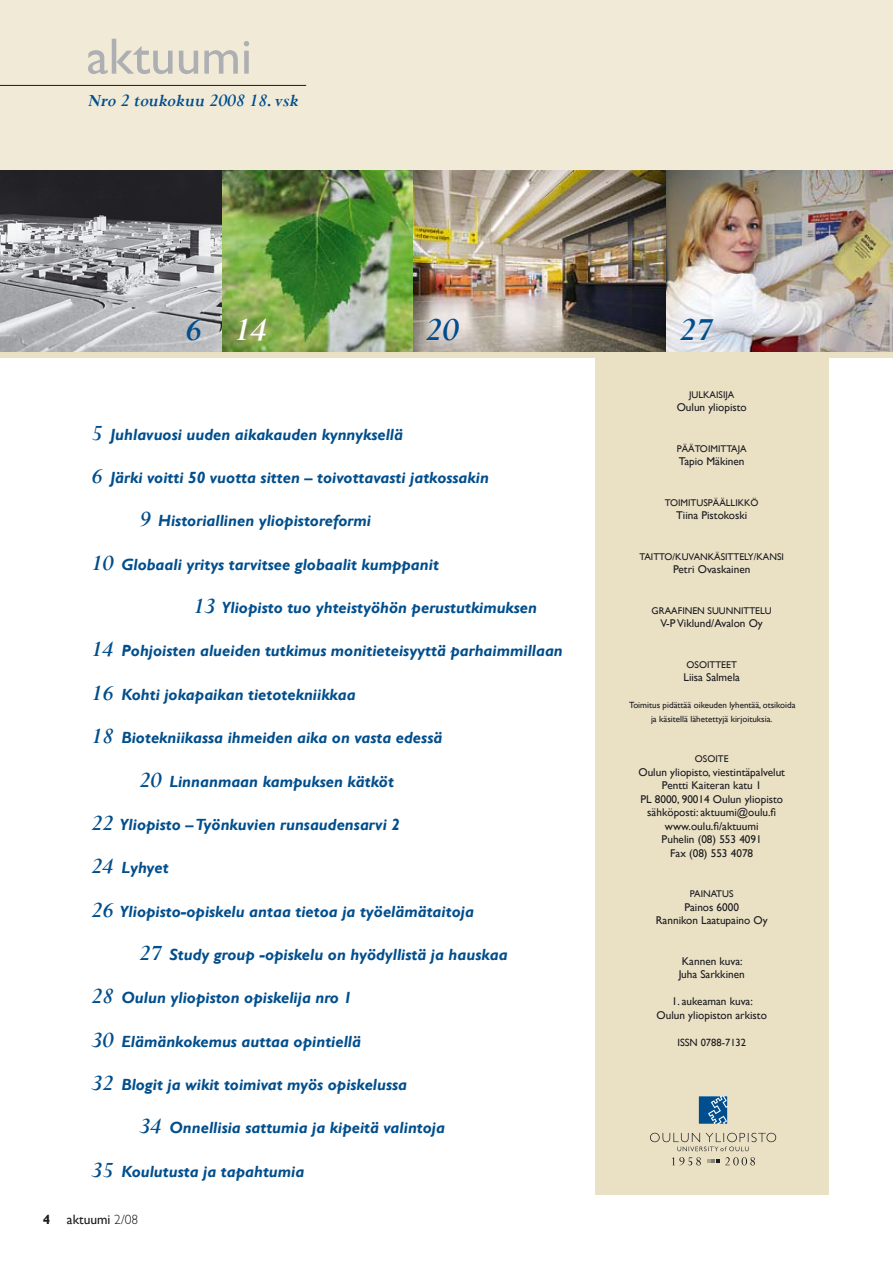
<style>
.page{position:relative;width:893px;height:1263px;background:#fff}
.page>*{position:absolute;margin:0;border:0;box-sizing:border-box;transform-origin:0 0}
.t1{font:51.3px "Gill Sans";color:#adafb2}
.t2{font:italic 700 36px "Perpetua";color:#004e8d}
.t3{font:italic 700 36px "Perpetua";color:#fff}
.t4{font:italic 700 19.5px "Perpetua";color:#004e8d}
.t5{font:italic 700 16.2px "Gill Sans";color:#004e8d}
.t6{font:13.5px "Gill Sans";color:#1b1b1f}
.t7{font:11.25px/13.5px "Gill Sans";color:#1b1b1f;text-align:center}
.t8{font:10.5px "Gill Sans";color:#1b1b1f}
.t9{font:9.75px "Gill Sans";color:#1b1b1f}
.t10{font:9px/13.5px "Gill Sans";color:#1b1b1f;text-align:center}
.s1{color:#004e8d}
.s2{font-family:"Perpetua";font-size:24.3px}
.s3{font-family:"Gill Sans Std";font-weight:300}
</style>
<div class="page">
<div style="left:0;top:0;width:893px;height:177px;background:#f1ead7"></div>
<div style="left:595px;top:343px;width:234px;height:852px;background:#eae1c5"></div>
<div style="left:0;top:330px;width:893px;height:27px;background:#eae1c5"></div>
<img style="left:412px;top:170px;width:254px;height:182px">
<img style="left:221px;top:170px;width:191px;height:182px">
<img style="left:666px;top:170px;width:227px;height:182px">
<hr style="left:0;top:85px;width:306px;height:1px;background:#1b1b1f">
<img style="left:0;top:170px;width:221px;height:182px">
<svg style="left:650px;top:1133px;width:126px;height:18px"></svg>
<svg style="left:699px;top:1096px;width:28px;height:28px"></svg>
<svg style="left:672px;top:1157px;width:29px;height:8px"></svg>
<svg style="left:725px;top:1157px;width:30px;height:8px"></svg>
<svg style="left:707px;top:1160px;width:12px;height:3px"></svg>
<h1 class="t1" style="left:87px;top:27px;width:167px">aktuumi</h1>
<p class="t4" style="left:87px;top:88px;width:213px">Nro 2 toukokuu 2008 18. vsk</p>
<h2 class="t3" style="left:185px;top:307px;width:83px"><span class="s1">6</span> 14</h2>
<h2 class="t2" style="left:425px;top:307px;width:34px">20</h2>
<h2 class="t2" style="left:679px;top:307px;width:34px">27</h2>
<p class="t5" style="left:91px;top:425px;width:313px"><span class="s2">5</span> Juhlavuosi uuden aikakauden kynnyksellä</p>
<p class="t5" style="left:91px;top:468px;width:399px"><span class="s2">6</span> Järki voitti 50 vuotta sitten – toivottavasti jatkossakin</p>
<p class="t5" style="left:139px;top:512px;width:233px"><span class="s2">9</span> Historiallinen yliopistoreformi</p>
<p class="t5" style="left:91px;top:555px;width:349px"><span class="s2">10</span> Globaali yritys tarvitsee globaalit kumppanit</p>
<p class="t5" style="left:193px;top:598px;width:346px"><span class="s2">13</span> Yliopisto tuo yhteistyöhön perustutkimuksen</p>
<p class="t5" style="left:91px;top:642px;width:473px"><span class="s2">14</span> Pohjoisten alueiden tutkimus monitieteisyyttä parhaimmillaan</p>
<p class="t5" style="left:91px;top:685px;width:266px"><span class="s2">16</span> Kohti jokapaikan tietotekniikkaa</p>
<p class="t5" style="left:91px;top:728px;width:353px"><span class="s2">18</span> Biotekniikassa ihmeiden aika on vasta edessä</p>
<p class="t5" style="left:139px;top:772px;width:256px"><span class="s2">20</span> Linnanmaan kampuksen kätköt</p>
<p class="t5" style="left:91px;top:815px;width:310px"><span class="s2">22</span> Yliopisto –Työnkuvien runsaudensarvi 2</p>
<p class="t5" style="left:91px;top:858px;width:79px"><span class="s2">24</span> Lyhyet</p>
<p class="t5" style="left:91px;top:902px;width:384px"><span class="s2">26</span> Yliopisto-opiskelu antaa tietoa ja työelämätaitoja</p>
<p class="t5" style="left:139px;top:945px;width:370px"><span class="s2">27</span> Study group -opiskelu on hyödyllistä ja hauskaa</p>
<p class="t5" style="left:91px;top:988px;width:263px"><span class="s2">28</span> Oulun yliopiston opiskelija nro 1</p>
<p class="t5" style="left:91px;top:1032px;width:271px"><span class="s2">30</span> Elämänkokemus auttaa opintiellä</p>
<p class="t5" style="left:91px;top:1075px;width:318px"><span class="s2">32</span> Blogit ja wikit toimivat myös opiskelussa</p>
<p class="t5" style="left:139px;top:1118px;width:308px"><span class="s2">34</span> Onnellisia sattumia ja kipeitä valintoja</p>
<p class="t5" style="left:91px;top:1162px;width:215px"><span class="s2">35</span> Koulutusta ja tapahtumia</p>
<p class="t6" style="left:67px;top:1212px;width:73px">aktuumi <span class="s3">2/08</span></p>
<p class="t9" style="left:689px;top:389px;width:47px">JULKAISIJA</p>
<p class="t7" style="left:677px;top:401px;width:72px">Oulun yliopisto</p>
<p class="t9" style="left:677px;top:443px;width:71px">PÄÄTOIMITTAJA</p>
<p class="t7" style="left:679px;top:455px;width:67px">Tapio Mäkinen</p>
<p class="t9" style="left:665px;top:497px;width:95px">TOIMITUSPÄÄLLIKKÖ</p>
<p class="t7" style="left:676px;top:509px;width:73px">Tiina Pistokoski</p>
<p class="t9" style="left:639px;top:551px;width:146px">TAITTO/KUVANKÄSITTELY/KANSI</p>
<p class="t7" style="left:673px;top:563px;width:79px">Petri Ovaskainen</p>
<p class="t9" style="left:652px;top:605px;width:122px">GRAAFINEN SUUNNITTELU</p>
<p class="t7" style="left:661px;top:617px;width:104px">V-P Viklund/Avalon Oy</p>
<p class="t9" style="left:687px;top:659px;width:52px">OSOITTEET</p>
<p class="t7" style="left:683px;top:671px;width:58px">Liisa Salmela</p>
<p class="t10" style="left:629px;top:698px;width:168px">Toimitus pidättää oikeuden lyhentää, otsikoida ja käsitellä lähetettyjä kirjoituksia.</p>
<p class="t9" style="left:695px;top:753px;width:35px">OSOITE</p>
<p class="t7" style="left:638px;top:765px;width:148px">Oulun yliopisto, viestintäpalvelut<br>Pentti Kaiteran katu 1<br>PL 8000, 90014 Oulun yliopisto sähköposti: aktuumi@oulu.fi www.oulu.fi/aktuumi<br>Puhelin (08) 553 4091<br>Fax (08) 553 4078</p>
<p class="t9" style="left:690px;top:888px;width:45px">PAINATUS</p>
<p class="t7" style="left:656px;top:900px;width:113px">Painos 6000<br>Rannikon Laatupaino Oy</p>
<p class="t7" style="left:679px;top:954px;width:68px;text-align:left">Kannen kuva:<br>Juha Sarkkinen</p>
<p class="t7" style="left:657px;top:995px;width:112px">1. aukeaman kuva:<br>Oulun yliopiston arkisto</p>
<p class="t8" style="left:677px;top:1036px;width:70px">ISSN 0788-7132</p>
</div>
